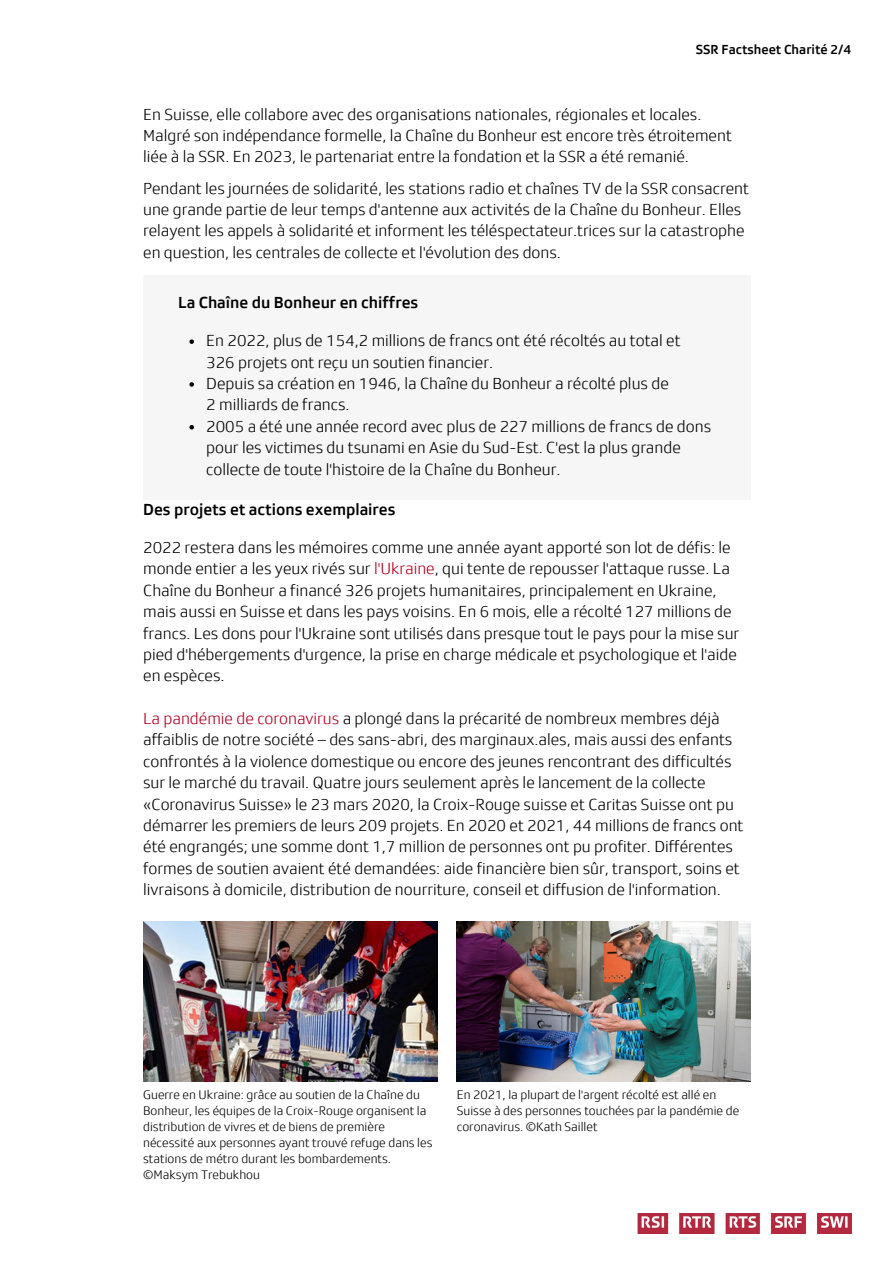
<style>
.page{position:relative;width:894px;height:1264px;background:#fff}
.page>*{position:absolute;margin:0;border:0;box-sizing:border-box;transform-origin:0 0}
.t1{font:300 16.5px/21.3px "SRGSSR Type";color:#000}
.t2{font:500 16.5px "SRGSSR Type";color:#000}
.t3{font:500 13.5px "SRGSSR Type";color:#000}
.t4{font:300 12.75px/15.9px "SRGSSR Type";color:#000}
.s1{color:#af001e}
</style>
<div class="page">
<img style="left:637px;top:1213px;width:213px;height:20px">
<div style="left:143px;top:275px;width:607px;height:225px;background:#f6f6f6"></div>
<img style="left:143px;top:921px;width:294px;height:160px">
<img style="left:456px;top:921px;width:294px;height:160px">
<svg style="left:189px;top:339px;width:5px;height:5px"></svg>
<svg style="left:189px;top:382px;width:5px;height:5px"></svg>
<svg style="left:189px;top:425px;width:5px;height:4px"></svg>
<h2 class="t3" style="left:695px;top:41px;width:157px">SSR Factsheet Charité 2/4</h2>
<p class="t1" style="left:143px;top:103px;width:590px">En Suisse, elle collabore avec des organisations nationales, régionales et locales.<br>Malgré son indépendance formelle, la Chaîne du Bonheur est encore très étroitement liée à la SSR. En 2023, le partenariat entre la fondation et la SSR a été remanié.</p>
<h1 class="t1" style="left:143px;top:177px;width:607px">Pendant les journées de solidarité, les stations radio et chaînes TV de la SSR consacrent une grande partie de leur temps d'antenne aux activités de la Chaîne du Bonheur. Elles relayent les appels à solidarité et informent les téléspectateur.trices sur la catastrophe en question, les centrales de collecte et l'évolution des dons.</h1>
<h1 class="t2" style="left:178px;top:292px;width:241px">La Chaîne du Bonheur en chiffres</h1>
<h2 class="t1" style="left:206px;top:329px;width:475px">En 2022, plus de 154,2 millions de francs ont été récoltés au total et<br>326 projets ont reçu un soutien financier.</h2>
<h2 class="t1" style="left:206px;top:372px;width:464px">Depuis sa création en 1946, la Chaîne du Bonheur a récolté plus de<br>2 milliards de francs.</h2>
<p class="t1" style="left:206px;top:415px;width:506px">2005 a été une année record avec plus de 227 millions de francs de dons pour les victimes du tsunami en Asie du Sud-Est. C'est la plus grande collecte de toute l'histoire de la Chaîne du Bonheur.</p>
<p class="t2" style="left:143px;top:499px;width:254px">Des projets et actions exemplaires</p>
<p class="t1" style="left:143px;top:536px;width:597px">2022 restera dans les mémoires comme une année ayant apporté son lot de défis: le monde entier a les yeux rivés sur <span class="s1">l'Ukraine</span>, qui tente de repousser l'attaque russe. La Chaîne du Bonheur a financé 326 projets humanitaires, principalement en Ukraine, mais aussi en Suisse et dans les pays voisins. En 6 mois, elle a récolté 127 millions de francs. Les dons pour l'Ukraine sont utilisés dans presque tout le pays pour la mise sur pied d'hébergements d'urgence, la prise en charge médicale et psychologique et l'aide en espèces.</p>
<p class="t1" style="left:143px;top:707px;width:601px"><span class="s1">La pandémie de coronavirus</span> a plongé dans la précarité de nombreux membres déjà affaiblis de notre société – des sans-abri, des marginaux.ales, mais aussi des enfants confrontés à la violence domestique ou encore des jeunes rencontrant des difficultés sur le marché du travail. Quatre jours seulement après le lancement de la collecte «Coronavirus Suisse» le 23 mars 2020, la Croix-Rouge suisse et Caritas Suisse ont pu démarrer les premiers de leurs 209 projets. En 2020 et 2021, 44 millions de francs ont été engrangés; une somme dont 1,7 million de personnes ont pu profiter. Différentes formes de soutien avaient été demandées: aide financière bien sûr, transport, soins et livraisons à domicile, distribution de nourriture, conseil et diffusion de l'information.</p>
<p class="t4" style="left:143px;top:1086px;width:291px">Guerre en Ukraine: grâce au soutien de la Chaîne du Bonheur, les équipes de la Croix-Rouge organisent la distribution de vivres et de biens de première nécessité aux personnes ayant trouvé refuge dans les stations de métro durant les bombardements. ©Maksym Trebukhou</p>
<p class="t4" style="left:456px;top:1086px;width:284px">En 2021, la plupart de l'argent récolté est allé en<br>Suisse à des personnes touchées par la pandémie de coronavirus. ©Kath Saillet</p>
</div>
